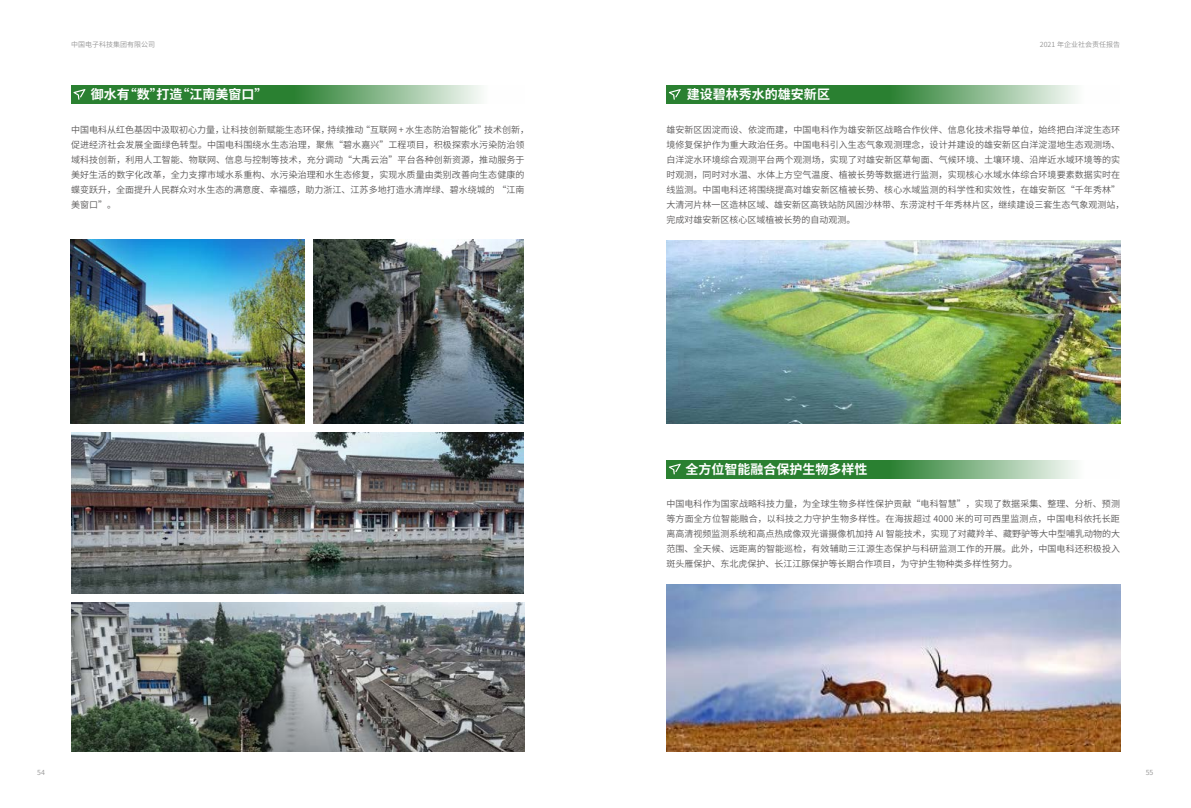
<style>
.page{position:relative;width:1191px;height:808px;background:#fff}
.page>*{position:absolute;margin:0;border:0;box-sizing:border-box;transform-origin:0 0}
.t1{font:700 13px "Source Han Sans CN";color:#fff}
.t2{font:9px/15px "Source Han Sans CN";letter-spacing:.01em;color:#595757}
.t3{font:7px "Source Han Sans CN";color:#949494}
</style>
<div class="page">
<svg style="left:666px;top:460px;width:411px;height:18px;background:#599c5e"></svg>
<svg style="left:669px;top:464px;width:12px;height:10px"></svg>
<svg style="left:666px;top:85px;width:411px;height:19px;background:#599c5e"></svg>
<svg style="left:669px;top:89px;width:12px;height:11px"></svg>
<svg style="left:71px;top:85px;width:410px;height:19px;background:#589b5e"></svg>
<svg style="left:73px;top:89px;width:12px;height:11px"></svg>
<img style="left:71px;top:602px;width:453px;height:149px">
<img style="left:71px;top:432px;width:453px;height:162px">
<img style="left:666px;top:241px;width:454px;height:183px">
<img style="left:666px;top:584px;width:454px;height:167px">
<img style="left:71px;top:240px;width:234px;height:183px">
<img style="left:313px;top:240px;width:211px;height:184px">
<p class="t3" style="left:71px;top:40px;width:86px">中国电子科技集团有限公司</p>
<h1 class="t1" style="left:91px;top:87px;width:178px">御水有“数”打造“江南美窗口”</h1>
<p class="t2" style="left:71px;top:122px;width:459px">中国电科从红色基因中汲取初心力量，让科技创新赋能生态环保，持续推动“互联网 + 水生态防治智能化”技术创新，促进经济社会发展全面绿色转型。中国电科围绕水生态治理，聚焦“碧水嘉兴”工程项目，积极探索水污染防治领域科技创新，利用人工智能、物联网、信息与控制等技术，充分调动“大禹云治”平台各种创新资源，推动服务于美好生活的数字化改革，全力支撑市域水系重构、水污染治理和水生态修复，实现水质量由类别改善向生态健康的蝶变跃升，全面提升人民群众对水生态的满意度、幸福感，助力浙江、江苏多地打造水清岸绿、碧水绕城的 “江南美窗口”。</p>
<p class="t3" style="left:37px;top:769px;width:9px">54</p>
<p class="t3" style="left:1040px;top:40px;width:82px">2021 年企业社会责任报告</p>
<h1 class="t1" style="left:687px;top:87px;width:144px">建设碧林秀水的雄安新区</h1>
<p class="t2" style="left:666px;top:122px;width:460px">雄安新区因淀而设、依淀而建，中国电科作为雄安新区战略合作伙伴、信息化技术指导单位，始终把白洋淀生态环境修复保护作为重大政治任务。中国电科引入生态气象观测理念，设计并建设的雄安新区白洋淀湿地生态观测场、白洋淀水环境综合观测平台两个观测场，实现了对雄安新区草甸面、气候环境、土壤环境、沿岸近水域环境等的实时观测，同时对水温、水体上方空气温度、植被长势等数据进行监测，实现核心水域水体综合环境要素数据实时在线监测。中国电科还将围绕提高对雄安新区植被长势、核心水域监测的科学性和实效性，在雄安新区“千年秀林”大清河片林一区造林区域、雄安新区高铁站防风固沙林带、东涝淀村千年秀林片区，继续建设三套生态气象观测站，完成对雄安新区核心区域植被长势的自动观测。</p>
<h1 class="t1" style="left:685px;top:462px;width:183px">全方位智能融合保护生物多样性</h1>
<p class="t2" style="left:666px;top:497px;width:455px;text-align:justify">中国电科作为国家战略科技力量，为全球生物多样性保护贡献“电科智慧”，实现了数据采集、整理、分析、预测等方面全方位智能融合，以科技之力守护生物多样性。在海拔超过 4000 米的可可西里监测点，中国电科依托长距离高清视频监测系统和高点热成像双光谱摄像机加持 AI 智能技术，实现了对藏羚羊、藏野驴等大中型哺乳动物的大范围、全天候、远距离的智能巡检，有效辅助三江源生态保护与科研监测工作的开展。此外，中国电科还积极投入斑头雁保护、东北虎保护、长江江豚保护等长期合作项目，为守护生物种类多样性努力。</p>
<p class="t3" style="left:1145px;top:769px;width:9px">55</p>
</div>
